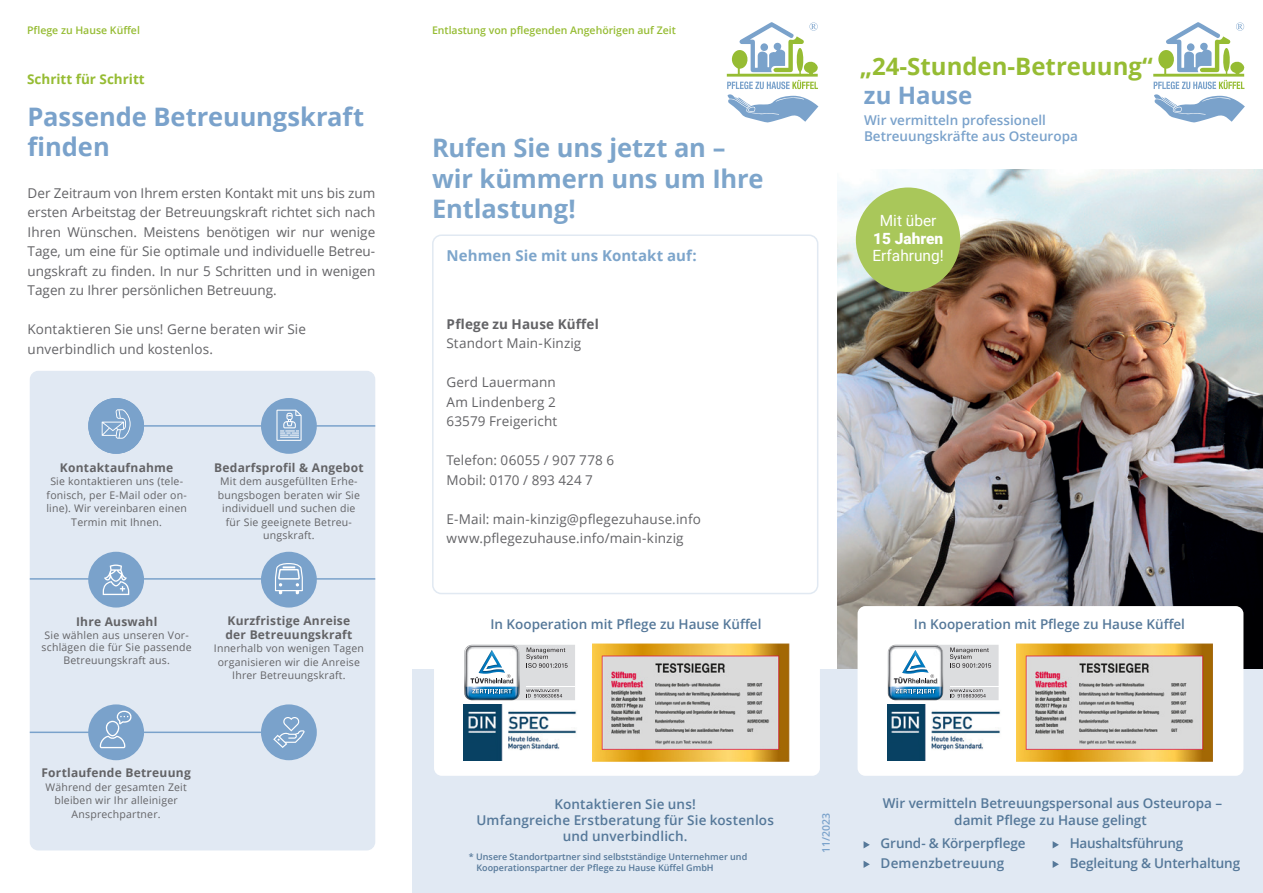
<style>
.page{position:relative;width:1263px;height:893px;background:#fff}
.page>*{position:absolute;margin:0;border:0;box-sizing:border-box;transform-origin:0 0}
.t1{font:700 25.5px/30.6px "Open Sans";letter-spacing:-.005em;color:#7da5cb}
.t2{font:700 25.5px/30.6px "Open Sans";color:#7aa2cb}
.t3{font:700 24px "Open Sans";color:#96bc33}
.t4{font:700 24px "Open Sans";color:#7aa2cb}
.t5{font:15.45px "Roboto";color:#fff}
.t6{font:900 15.45px "Roboto";color:#fff}
.t7{font:700 15px "Open Sans";letter-spacing:.005em;color:#7da5cb}
.t8{font:13.5px/19.5px "Open Sans";letter-spacing:.01em;color:#636366}
.t9{font:600 13.5px/16.2px "Open Sans";color:#557899}
.t10{font:600 13.5px/16.2px "Open Sans";color:#7aa2cb}
.t11{font:700 13.5px "Open Sans";letter-spacing:.015em;color:#636366}
.t12{font:700 13.5px "Open Sans";color:#96bc33}
.t13{font:700 12px/13.5px "Open Sans";letter-spacing:.02em;color:#636366}
.t14{font:10.5px/13.5px "Open Sans";letter-spacing:.02em;color:#636366;text-align:center}
.t15{font:600 10.5px "Open Sans";color:#96bc33}
.t16{font:600 10.5px "Open Sans";color:#7aa2cb}
.t17{font:600 9px/10.8px "Open Sans";color:#557899}
</style>
<div class="page">
<div style="left:432px;top:234px;width:386px;height:360px;border:2px solid #e1e9f2;border-radius:9px"></div>
<img style="left:838px;top:169px;width:425px;height:501px">
<div style="left:856px;top:187px;width:104px;height:105px;background:#a9c75a;border-radius:50%"></div>
<div style="left:30px;top:371px;width:345px;height:479px;background:#e1e9f3;border-radius:9px"></div>
<hr style="left:30px;top:732px;width:241px;height:1px;background:#7aa2cb">
<div style="left:88px;top:398px;width:56px;height:56px;background:#7aa2cb;border-radius:50%"></div>
<div style="left:88px;top:552px;width:56px;height:56px;background:#7aa2cb;border-radius:50%"></div>
<div style="left:88px;top:704px;width:56px;height:56px;background:#7aa2cb;border-radius:50%"></div>
<hr style="left:30px;top:578px;width:345px;height:2px;background:#7aa2cb">
<div style="left:261px;top:704px;width:56px;height:56px;background:#7aa2cb;border-radius:50%"></div>
<hr style="left:134px;top:425px;width:241px;height:2px;background:#7aa2cb">
<div style="left:261px;top:398px;width:56px;height:56px;background:#7aa2cb;border-radius:50%"></div>
<div style="left:261px;top:552px;width:56px;height:56px;background:#7aa2cb;border-radius:50%"></div>
<svg style="left:102px;top:409px;width:29px;height:30px"></svg>
<svg style="left:103px;top:564px;width:26px;height:31px"></svg>
<svg style="left:276px;top:410px;width:26px;height:31px"></svg>
<svg style="left:273px;top:717px;width:32px;height:31px"></svg>
<svg style="left:100px;top:710px;width:32px;height:38px"></svg>
<svg style="left:274px;top:551px;width:29px;height:43px"></svg>
<div style="left:838px;top:670px;width:425px;height:223px;background:#e1e9f3"></div>
<div style="left:412px;top:670px;width:426px;height:223px;background:#e1e9f3"></div>
<svg style="left:863px;top:841px;width:7px;height:7px"></svg>
<svg style="left:863px;top:861px;width:7px;height:7px"></svg>
<svg style="left:1053px;top:841px;width:6px;height:7px"></svg>
<svg style="left:1053px;top:861px;width:6px;height:7px"></svg>
<div style="left:857px;top:606px;width:386px;height:170px;background:#fff;border-radius:8px"></div>
<svg style="left:1153px;top:22px;width:92px;height:100px"></svg>
<svg style="left:727px;top:22px;width:91px;height:100px"></svg>
<svg style="left:888px;top:644px;width:111px;height:57px"></svg>
<img style="left:887px;top:704px;width:113px;height:57px">
<img style="left:1016px;top:644px;width:197px;height:117px">
<div style="left:434px;top:606px;width:386px;height:170px;background:#fff;border-radius:8px"></div>
<svg style="left:464px;top:644px;width:111px;height:57px"></svg>
<img style="left:463px;top:704px;width:114px;height:57px">
<img style="left:592px;top:644px;width:197px;height:117px">
<p class="t15" style="left:27px;top:23px;width:114px">Pflege zu Hause Küffel</p>
<p class="t12" style="left:27px;top:69px;width:119px">Schritt für Schritt</p>
<h1 class="t2" style="left:28px;top:101px;width:338px">Passende Betreuungskraft finden</h1>
<p class="t8" style="left:28px;top:183px;width:349px;text-align:justify">Der Zeitraum von Ihrem ersten Kontakt mit uns bis zum ersten Arbeitstag der Betreuungskraft richtet sich nach Ihren Wünschen. Meistens benötigen wir nur wenige Tage, um eine für Sie optimale und individuelle Betreu&shy;ungskraft zu finden. In nur 5 Schritten und in wenigen Tagen zu Ihrer persönlichen Betreuung.</p>
<p class="t8" style="left:28px;top:319px;width:280px">Kontaktieren Sie uns! Gerne beraten wir Sie unverbindlich und kostenlos.</p>
<p class="t13" style="left:60px;top:460px;width:115px">Kontaktaufnahme</p>
<p class="t14" style="left:46px;top:474px;width:142px">Sie kontaktieren uns (tele&shy;fonisch, per E-Mail oder on&shy;line). Wir vereinbaren einen<br>Termin mit Ihnen.</p>
<p class="t13" style="left:214px;top:460px;width:151px">Bedarfsprofil &amp; Angebot</p>
<p class="t14" style="left:218px;top:474px;width:144px">Mit dem ausgefüllten Erhe&shy;bungsbogen beraten wir Sie individuell und suchen die für Sie geeignete Betreu&shy;ungskraft.</p>
<p class="t13" style="left:76px;top:615px;width:83px">Ihre Auswahl</p>
<p class="t14" style="left:42px;top:628px;width:152px;line-height:12.6px">Sie wählen aus unseren Vor&shy;schlägen die für Sie passende<br>Betreuungskraft aus.</p>
<p class="t13" style="left:225px;top:614px;width:128px">Kurzfristige Anreise der Betreuungskraft</p>
<p class="t14" style="left:214px;top:641px;width:152px">Innerhalb von wenigen Tagen organisieren wir die Anreise<br>Ihrer Betreuungskraft.</p>
<p class="t13" style="left:41px;top:766px;width:151px">Fortlaufende Betreuung</p>
<p class="t14" style="left:45px;top:780px;width:143px">Während der gesamten Zeit bleiben wir Ihr alleiniger<br>Ansprechpartner.</p>
<p class="t15" style="left:432px;top:23px;width:245px">Entlastung von pflegenden Angehörigen auf Zeit</p>
<h1 class="t1" style="left:432px;top:132px;width:333px">Rufen Sie uns jetzt an – wir kümmern uns um Ihre<br>Entlastung!</h1>
<p class="t7" style="left:446px;top:245px;width:252px">Nehmen Sie mit uns Kontakt auf:</p>
<p class="t11" style="left:446px;top:314px;width:154px">Pflege zu Hause Küffel</p>
<p class="t8" style="left:446px;top:333px;width:136px">Standort Main-Kinzig</p>
<p class="t8" style="left:446px;top:372px;width:112px;text-align:justify">Gerd Lauermann Am Lindenberg 2<br>63579 Freigericht</p>
<p class="t8" style="left:446px;top:450px;width:169px">Telefon: 06055 / 907 778 6<br>Mobil: 0170 / 893 424 7</p>
<p class="t8" style="left:446px;top:509px;width:256px">E-Mail: main-kinzig@pflegezuhause.info www.pflegezuhause.info/main-kinzig</p>
<p class="t9" style="left:490px;top:616px;width:273px">In Kooperation mit Pflege zu Hause Küffel</p>
<h2 class="t3" style="left:860px;top:49px;width:294px">„24-Stunden-Betreuung“</h2>
<h2 class="t4" style="left:864px;top:78px;width:110px">zu Hause</h2>
<p class="t10" style="left:864px;top:112px;width:215px">Wir vermitteln professionell<br>Betreuungskräfte aus Osteuropa</p>
<p class="t5" style="left:880px;top:210px;width:58px">Mit über</p>
<p class="t6" style="left:873px;top:227px;width:72px">15 Jahren</p>
<p class="t5" style="left:872px;top:245px;width:73px">Erfahrung!</p>
<p class="t9" style="left:914px;top:616px;width:273px">In Kooperation mit Pflege zu Hause Küffel</p>
<p class="t9" style="left:476px;top:795px;width:299px;text-align:center">Kontaktieren Sie uns!<br>Umfangreiche Erstberatung für Sie kostenlos und unverbindlich.</p>
<p class="t17" style="left:476px;top:851px;width:272px;text-indent:-8px">* Unsere Standortpartner sind selbstständige Unternehmer und<br>Kooperationspartner der Pflege zu Hause Küffel GmbH</p>
<p class="t16" style="left:819px;top:853px;width:42px;rotate:-90deg">11/2023</p>
<p class="t9" style="left:883px;top:795px;width:341px;text-align:center">Wir vermitteln Betreuungspersonal aus Osteuropa – damit Pflege zu Hause gelingt</p>
<p class="t9" style="left:880px;top:833px;width:146px;line-height:19.5px">Grund- &amp; Körperpflege<br>Demenzbetreuung</p>
<p class="t9" style="left:1070px;top:833px;width:172px;line-height:19.5px">Haushaltsführung<br>Begleitung &amp; Unterhaltung</p>
</div>
